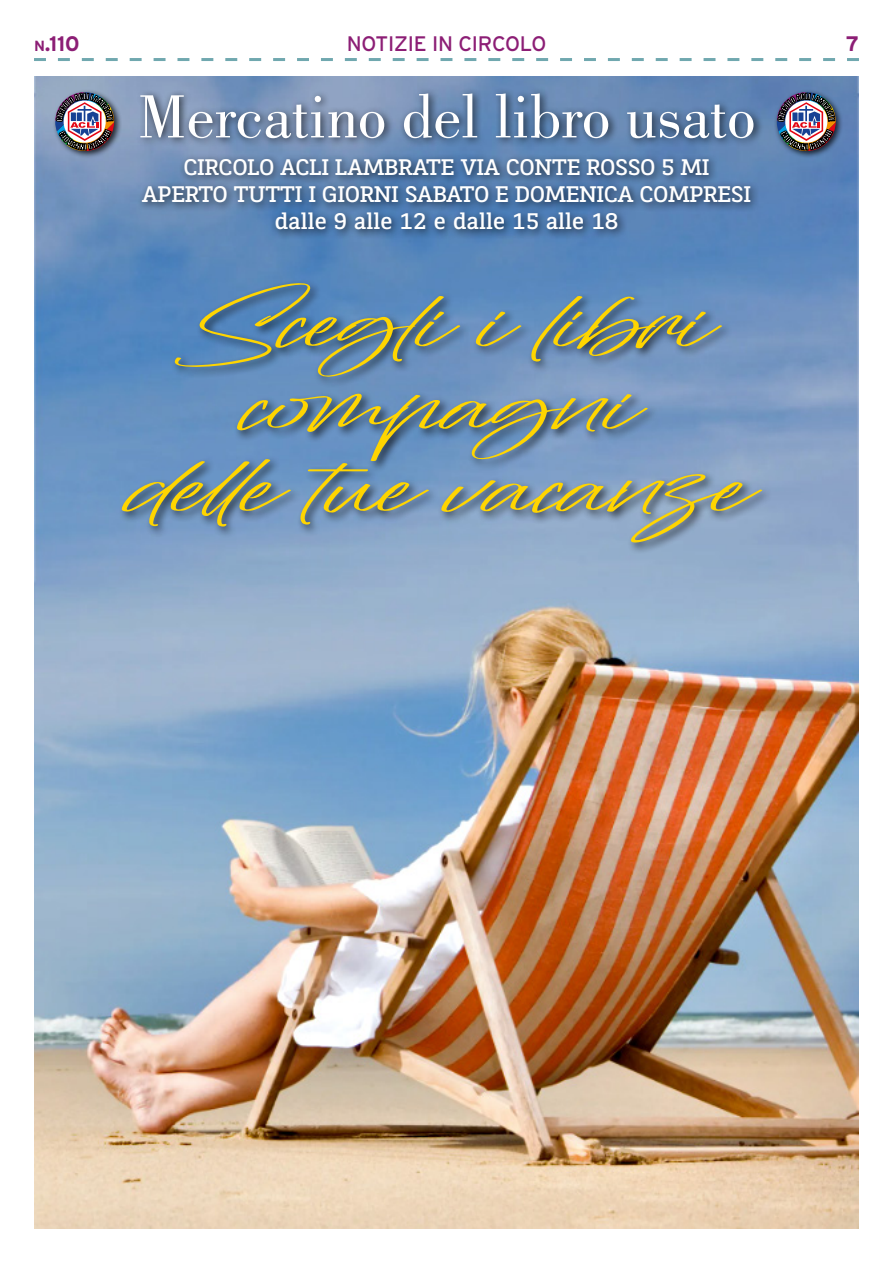
<style>
.page{position:relative;width:893px;height:1263px;background:#fff}
.page>*{position:absolute;margin:0;border:0;box-sizing:border-box;transform-origin:0 0}
.t1{font:84px/82.5px "Abu Dhabi";letter-spacing:-.02em;color:#ffd500;text-align:center;scale:2 1}
.t2{font:63px "Bodoni Std";color:#fff}
.t3{font:22.5px/27px "BNPP Slab Serif";letter-spacing:-.02em;color:#fff;text-align:center;scale:1.1 1}
.t4{font:21px "Interstate";letter-spacing:-.01em;color:#8c1e75}
.t5{font:700 21px "Interstate";color:#8c1e75}
.s1{font-size:14.7px}
</style>
<div class="page">
<svg style="left:34px;top:58px;width:825px;height:3px"></svg>
<img style="left:34px;top:77px;width:825px;height:1152px">
<div style="left:136px;top:88px;width:628px;height:152px;background:#000;opacity:.75"></div>
<div style="left:119px;top:279px;width:654px;height:276px;background:#000;opacity:.75"></div>
<div style="left:52px;top:89px;width:70px;height:70px;background:#000;opacity:.75"></div>
<div style="left:774px;top:89px;width:69px;height:70px;background:#000;opacity:.75"></div>
<img style="left:52px;top:92px;width:62px;height:62px">
<img style="left:777px;top:92px;width:62px;height:62px">
<p class="t5" style="left:34px;top:32px;width:47px"><span class="s1">n</span>.110</p>
<p class="t4" style="left:347px;top:32px;width:201px">NOTIZIE IN CIRCOLO</p>
<p class="t5" style="left:846px;top:32px;width:15px">7</p>
<h2 class="t2" style="left:138px;top:82px;width:619px">Mercatino del libro usato</h2>
<p class="t3" style="left:142px;top:153px;width:555px">CIRCOLO ACLI LAMBRATE VIA CONTE ROSSO 5 MI<br>APERTO TUTTI I GIORNI SABATO E DOMENICA COMPRESI dalle 9 alle 12 e dalle 15 alle 18</p>
<h1 class="t1" style="left:136px;top:281px;width:321px">Scegli i libri compagni<br>delle tue vacanze</h1>
</div>
